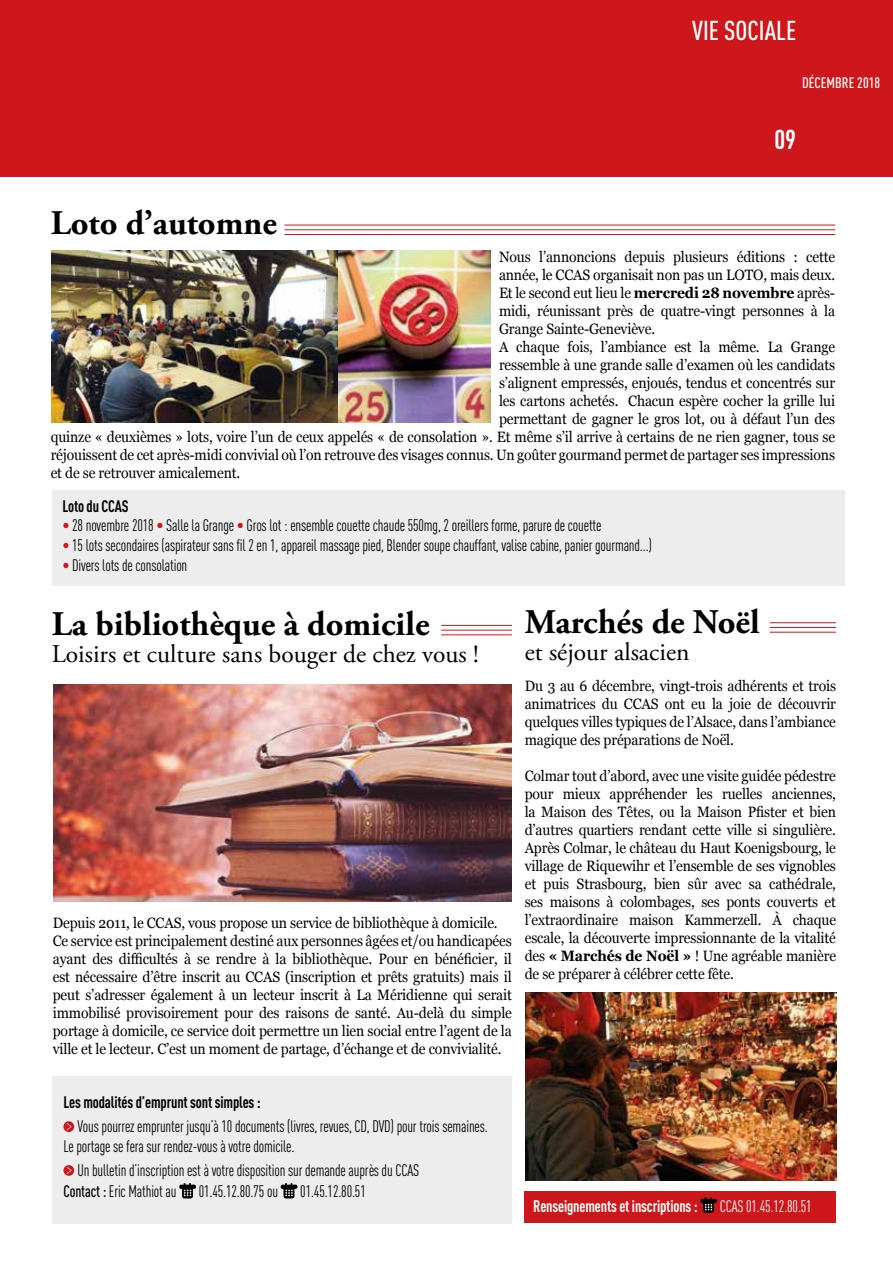
<style>
.page{position:relative;width:893px;height:1263px;background:#fff}
.page>*{position:absolute;margin:0;border:0;box-sizing:border-box;transform-origin:0 0}
.t1{font:700 34.5px "Adobe Garamond Pro";color:#000}
.t2{font:500 27px "DIN Cond";color:#fff}
.t3{font:700 27px "DIN Cond";color:#fff}
.t4{font:25.5px "Adobe Garamond Pro";color:#000}
.t5{font:16.5px/19.8px "DIN Cond";letter-spacing:-.01em;color:#000;scale:.93 1}
.t6{font:700 16.5px "DIN Cond";letter-spacing:-.01em;color:#000;scale:.93 1}
.t7{font:700 16.5px "DIN Cond";letter-spacing:-.01em;color:#fff;scale:.93 1}
.t8{font:16.5px "DIN Cond";letter-spacing:-.01em;color:#fff;scale:.93 1}
.t9{font:15px/18px "Georgia";letter-spacing:-.01em;color:#000;text-align:justify;scale:.93 1}
.t10{font:500 15px "DIN Cond";color:#fff}
.s1{font-weight:700}
.s2{color:#cd171a}
.s3{font-weight:500}
</style>
<div class="page">
<div style="left:0;top:0;width:677px;height:176px;background:#cd171a"></div>
<div style="left:677px;top:0;width:216px;height:176px;background:#cd171a"></div>
<hr style="left:441px;top:634px;width:71px;height:1px;background:#cd171a">
<hr style="left:441px;top:630px;width:71px;height:1px;background:#cd171a">
<hr style="left:441px;top:625px;width:71px;height:1px;background:#cd171a">
<hr style="left:285px;top:234px;width:550px;height:1px;background:#cd171a">
<hr style="left:285px;top:229px;width:550px;height:1px;background:#cd171a">
<hr style="left:285px;top:225px;width:550px;height:1px;background:#cd171a">
<div style="left:53px;top:1076px;width:459px;height:147px;background:#ededed"></div>
<div style="left:52px;top:491px;width:793px;height:95px;background:#ededed"></div>
<svg style="left:63px;top:1121px;width:11px;height:11px"></svg>
<svg style="left:67px;top:1123px;width:4px;height:7px"></svg>
<div style="left:63px;top:1165px;width:11px;height:11px;background:#cd171a;border-radius:50%"></div>
<svg style="left:67px;top:1167px;width:4px;height:7px"></svg>
<svg style="left:179px;top:1183px;width:17px;height:15px"></svg>
<svg style="left:281px;top:1183px;width:16px;height:15px"></svg>
<img style="left:52px;top:251px;width:438px;height:171px">
<img style="left:53px;top:685px;width:458px;height:216px">
<hr style="left:770px;top:632px;width:66px;height:1px;background:#cd171a">
<hr style="left:770px;top:627px;width:66px;height:1px;background:#cd171a">
<hr style="left:770px;top:622px;width:66px;height:1px;background:#cd171a">
<img style="left:526px;top:993px;width:310px;height:188px">
<div style="left:525px;top:1191px;width:311px;height:31px;background:#cd171a"></div>
<svg style="left:700px;top:1197px;width:17px;height:16px"></svg>
<h2 class="t2" style="left:692px;top:14px;width:105px">VIE SOCIALE</h2>
<h1 class="t1" style="left:51px;top:203px;width:228px">Loto d’automne</h1>
<p class="t10" style="left:802px;top:74px;width:79px">DÉCEMBRE 2018</p>
<h2 class="t3" style="left:774px;top:123px;width:23px">09</h2>
<p class="t9" style="left:499px;top:247px;width:363px">Nous l’annoncions depuis plusieurs éditions : cette</p>
<p class="t9" style="left:499px;top:265px;width:363px">année, le CCAS organisait non pas un LOTO, mais deux.</p>
<p class="t9" style="left:499px;top:283px;width:363px">Et le second eut lieu le <span class="s1">mercredi 28 novembre</span> après-</p>
<p class="t9" style="left:499px;top:301px;width:363px">midi, réunissant près de quatre-vingt personnes à la</p>
<p class="t9" style="left:499px;top:319px;width:169px">Grange Sainte-Geneviève.</p>
<p class="t9" style="left:499px;top:337px;width:363px">A chaque fois, l’ambiance est la même. La Grange</p>
<p class="t9" style="left:499px;top:355px;width:363px">ressemble à une grande salle d’examen où les candidats</p>
<p class="t9" style="left:499px;top:373px;width:363px">s’alignent empressés, enjoués, tendus et concentrés sur</p>
<p class="t9" style="left:499px;top:391px;width:363px">les cartons achetés. Chacun espère cocher la grille lui</p>
<p class="t9" style="left:499px;top:409px;width:363px">permettant de gagner le gros lot, ou à défaut l’un des</p>
<p class="t9" style="left:51px;top:427px;width:845px">quinze « deuxièmes » lots, voire l’un de ceux appelés « de consolation ». Et même s’il arrive à certains de ne rien gagner, tous se</p>
<p class="t9" style="left:51px;top:445px;width:845px">réjouissent de cet après-midi convivial où l’on retrouve des visages connus. Un goûter gourmand permet de partager ses impressions</p>
<p class="t9" style="left:51px;top:463px;width:205px">et de se retrouver amicalement.</p>
<p class="t6" style="left:62px;top:496px;width:73px">Loto du CCAS</p>
<p class="t5" style="left:62px;top:515px;width:581px"><span class="s2">•</span> 28 novembre 2018 <span class="s2">•</span> Salle la Grange <span class="s2">•</span> Gros lot : ensemble couette chaude 550mg, 2 oreillers forme, parure de couette</p>
<p class="t5" style="left:62px;top:535px;width:635px"><span class="s2">•</span> 15 lots secondaires (aspirateur sans fil 2 en 1, appareil massage pied, Blender soupe chauffant, valise cabine, panier gourmand...)</p>
<p class="t5" style="left:62px;top:555px;width:136px"><span class="s2">•</span> Divers lots de consolation</p>
<h1 class="t1" style="left:525px;top:602px;width:236px">Marchés de Noël</h1>
<h3 class="t4" style="left:525px;top:637px;width:166px">et séjour alsacien</h3>
<p class="t9" style="left:525px;top:677px;width:336px">Du 3 au 6 décembre, vingt-trois adhérents et trois animatrices du CCAS ont eu la joie de découvrir quelques villes typiques de l’Alsace, dans l’ambiance magique des préparations de Noël.</p>
<p class="t9" style="left:525px;top:767px;width:336px">Colmar tout d’abord, avec une visite guidée pédestre pour mieux appréhender les ruelles anciennes, la Maison des Têtes, ou la Maison Pfister et bien d’autres quartiers rendant cette ville si singulière.<br>Après Colmar, le château du Haut Koenigsbourg, le village de Riquewihr et l’ensemble de ses vignobles et puis Strasbourg, bien sûr avec sa cathédrale, ses maisons à colombages, ses ponts couverts et l’extraordinaire maison Kammerzell. À chaque escale, la découverte impressionnante de la vitalité des <span class="s1">« Marchés de Noël »</span> ! Une agréable manière de se préparer à célébrer cette fête.</p>
<h1 class="t1" style="left:52px;top:604px;width:379px">La bibliothèque à domicile</h1>
<h3 class="t4" style="left:52px;top:639px;width:428px">Loisirs et culture sans bouger de chez vous !</h3>
<p class="t9" style="left:53px;top:913px;width:495px;text-align:left">Depuis 2011, le CCAS, vous propose un service de bibliothèque à domicile.<br>Ce service est principalement destiné aux personnes âgées et/ou handicapées ayant des difficultés à se rendre à la bibliothèque. Pour en bénéficier, il est nécessaire d’être inscrit au CCAS (inscription et prêts gratuits) mais il peut s’adresser également à un lecteur inscrit à La Méridienne qui serait immobilisé provisoirement pour des raisons de santé. Au-delà du simple portage à domicile, ce service doit permettre un lien social entre l’agent de la ville et le lecteur. C’est un moment de partage, d’échange et de convivialité.</p>
<p class="t6" style="left:63px;top:1092px;width:214px">Les modalités d’emprunt sont simples :</p>
<p class="t5" style="left:63px;top:1116px;width:458px;text-indent:14px">Vous pourrez emprunter jusqu’à 10 documents (livres, revues, CD, DVD) pour trois semaines.<br>Le portage se fera sur rendez-vous à votre domicile.</p>
<p class="t5" style="left:63px;top:1159px;width:384px;line-height:21.6px;text-indent:14px">Un bulletin d’inscription est à votre disposition sur demande auprès du CCAS<br><span class="s3">Contact :</span> Eric Mathiot au</p>
<p class="t5" style="left:199px;top:1181px;width:87px">01.45.12.80.75 ou</p>
<p class="t5" style="left:300px;top:1181px;width:72px">01.45.12.80.51</p>
<p class="t7" style="left:533px;top:1196px;width:178px">Renseignements et inscriptions :</p>
<p class="t8" style="left:720px;top:1196px;width:100px">CCAS 01.45.12.80.51</p>
</div>
